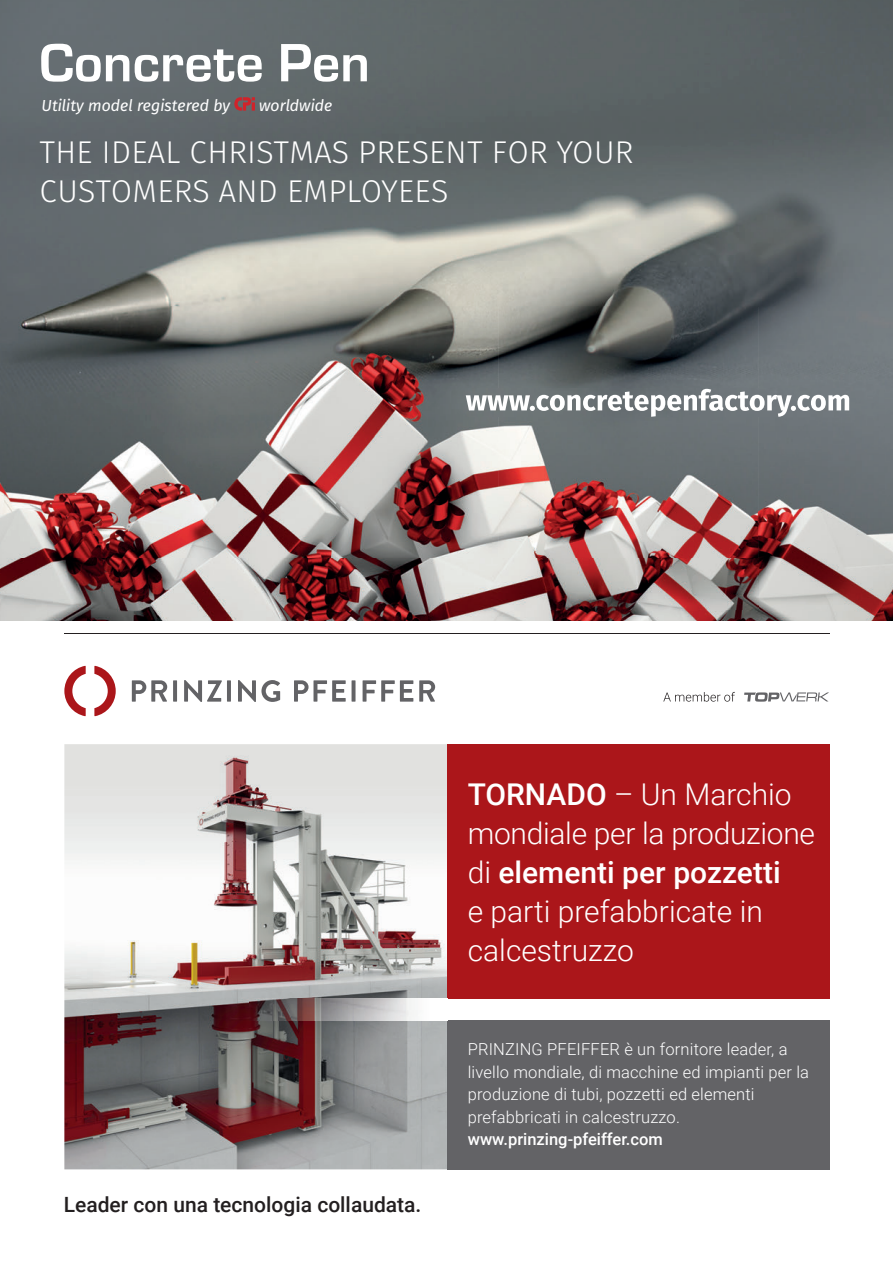
<style>
.page{position:relative;width:893px;height:1263px;background:#fff}
.page>*{position:absolute;margin:0;border:0;box-sizing:border-box;transform-origin:0 0}
.t1{font:700 55.95px "Eurostile T";color:#fff}
.t2{font:31.5px/38.7px "Fira Sans OT Light";letter-spacing:.01em;color:#fff}
.t3{font:300 30px/39px "Roboto";color:#fff}
.t4{font:500 21px "Roboto";color:#231f20}
.t5{font:300 16.5px/22.5px "Roboto";letter-spacing:.01em;color:#fff}
.t6{font:500 16.5px "Roboto";color:#fff}
.t7{font:italic 15.9px "Fira Sans OT";color:#fff}
.s1{font-weight:500}
</style>
<div class="page">
<img style="left:64px;top:744px;width:383px;height:425px">
<div style="left:447px;top:1020px;width:382px;height:149px;background:#636366"></div>
<svg style="left:132px;top:680px;width:35px;height:22px"></svg>
<hr style="left:173px;top:680px;width:4px;height:22px;background:#636366">
<svg style="left:184px;top:680px;width:38px;height:22px"></svg>
<hr style="left:227px;top:680px;width:4px;height:22px;background:#636366">
<svg style="left:238px;top:680px;width:42px;height:22px"></svg>
<svg style="left:294px;top:680px;width:52px;height:22px"></svg>
<svg style="left:352px;top:680px;width:4px;height:22px"></svg>
<svg style="left:363px;top:680px;width:50px;height:22px"></svg>
<svg style="left:419px;top:680px;width:16px;height:22px"></svg>
<svg style="left:94px;top:666px;width:22px;height:50px"></svg>
<svg style="left:64px;top:666px;width:22px;height:50px"></svg>
<div style="left:447px;top:744px;width:382px;height:255px;background:#ab161a"></div>
<img style="left:250px;top:999px;width:197px;height:21px">
<svg style="left:663px;top:692px;width:72px;height:10px"></svg>
<svg style="left:744px;top:692px;width:85px;height:10px"></svg>
<hr style="left:64px;top:633px;width:765px;height:1px;background:#231f20">
<img style="left:0;top:0;width:893px;height:621px">
<svg style="left:234px;top:97px;width:21px;height:14px"></svg>
<img style="left:466px;top:389px;width:383px;height:28px">
<h1 class="t1" style="left:39px;top:30px;width:332px">Concrete Pen</h1>
<p class="t7" style="left:41px;top:94px;width:190px">Utility model registered by</p>
<p class="t7" style="left:259px;top:94px;width:75px">worldwide</p>
<h2 class="t2" style="left:40px;top:135px;width:595px">THE IDEAL CHRISTMAS PRESENT FOR YOUR<br>CUSTOMERS AND EMPLOYEES</h2>
<h3 class="t3" style="left:468px;top:774px;width:349px"><span class="s1">TORNADO</span> – Un Marchio mondiale per la produzione di <span class="s1">elementi per pozzetti<br></span>e parti prefabbricate in calcestruzzo</h3>
<p class="t4" style="left:64px;top:1190px;width:359px">Leader con una tecnologia collaudata.</p>
<p class="t5" style="left:468px;top:1037px;width:343px">PRINZING PFEIFFER è un fornitore leader, a livello mondiale, di macchine ed impianti per la produzione di tubi, pozzetti ed elementi prefabbricati in calcestruzzo.</p>
<p class="t6" style="left:468px;top:1128px;width:197px">www.prinzing-pfeiffer.com</p>
</div>
